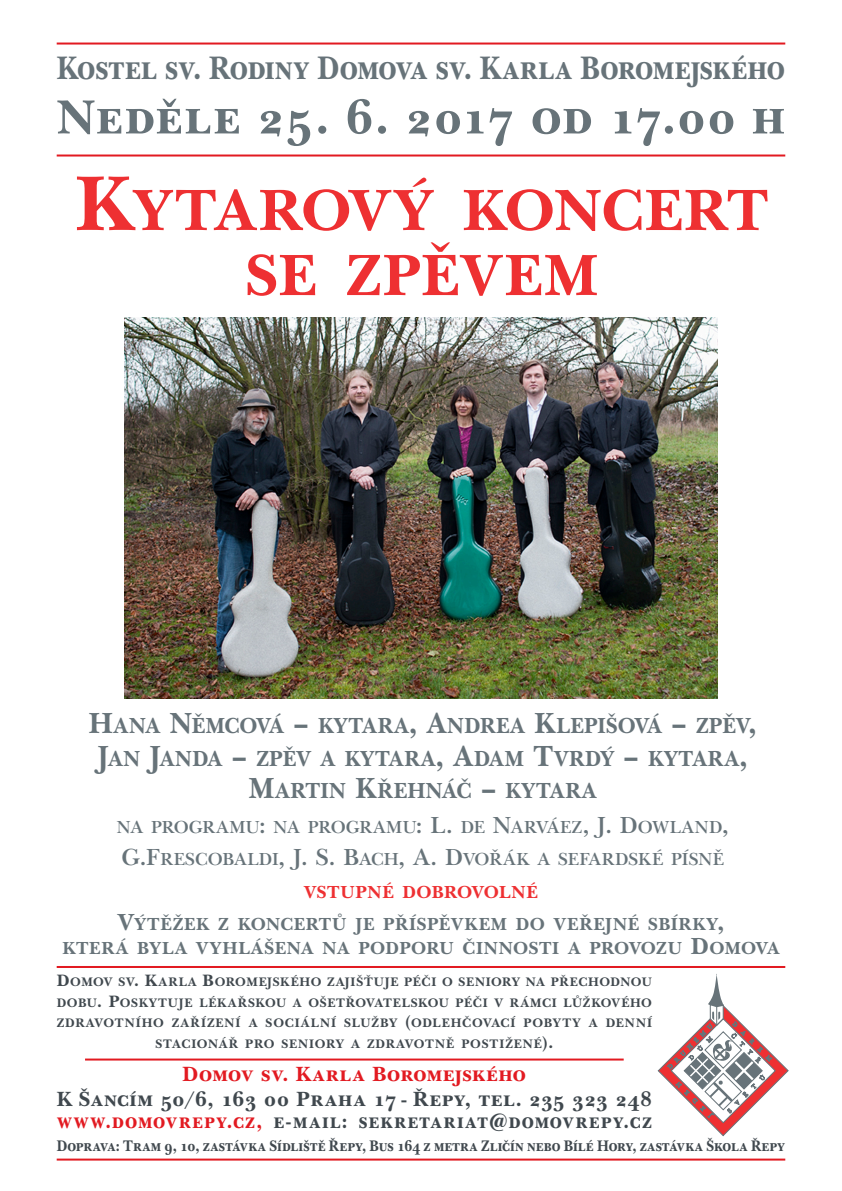
<style>
.page{position:relative;width:842px;height:1191px;background:#fff}
.page>*{position:absolute;margin:0;border:0;box-sizing:border-box;transform-origin:0 0}
.t1{font:700 60px/65px "New Baskervil Itc TOT";letter-spacing:.005em;color:#ee3032;text-align:center}
.t2{font:50px "New Baskerville CE Bold SC";letter-spacing:.005em;color:#677379}
.t3{font:34px "New Baskerville CE Bold SC";letter-spacing:-.015em;color:#677379;scale:.88 1}
.t4{font:700 22.5px/32px "New Baskervil Itc TOT";letter-spacing:.015em;color:#677379;text-align:center;scale:.95 1}
.t5{font:21.5px "New Baskerville CE Bold SC";letter-spacing:.035em;color:#40484e;scale:.93 1}
.t6{font:21.5px "New Baskerville CE Bold SC";letter-spacing:.015em;color:#40484e}
.t7{font:21.5px "New Baskerville CE Bold SC";letter-spacing:.01em;color:#e21a21}
.Normální{font:700 18px "New Baskervil Itc TOT";letter-spacing:.035em;color:#677379}
.t8{font:18px/32px "New Baskervil Itc TOT Sem Bol";color:#677379}
.TEXT{font:700 18px "New Baskervil Itc TOT";letter-spacing:.02em;color:#ee3032}
.t9{font:16px "New Baskerville CE Bold SC";letter-spacing:-.005em;color:#40484e;scale:.9 1}
.t10{font:700 12.8px "New Baskervil Itc TOT";letter-spacing:.055em;color:#40484e}
.t11{font:700 12.8px "New Baskervil Itc TOT";letter-spacing:.075em;color:#40484e}
.s1{font-size:80px}
.s2{font-size:30px}
.s3{font-size:24px}
.s4{font-size:17px}
.s5{color:#e21a21}
</style>
<div class="page">
<svg style="left:657px;top:974px;width:132px;height:162px"></svg>
<img style="left:125px;top:317px;width:592px;height:382px">
<hr style="left:85px;top:1058px;width:539px;height:2px;background:#e21a21">
<hr style="left:57px;top:1158px;width:728px;height:2px;background:#e21a21">
<hr style="left:57px;top:966px;width:728px;height:2px;background:#e21a21">
<hr style="left:57px;top:154px;width:728px;height:2px;background:#e21a21">
<hr style="left:57px;top:43px;width:728px;height:2px;background:#e21a21">
<p class="t3" style="left:57px;top:51px;width:829px">Kostel sv. Rodiny Domova sv. Karla Boromejského</p>
<p class="t2" style="left:57px;top:91px;width:730px">Nedûle 25. 6. 2017 od 17.00 h</p>
<p class="t1" style="left:75px;top:179px;width:695px"><span class="s1">K</span>YTAROVÝ KONCERT<br>SE ZPĚVEM</p>
<p class="t4" style="left:89px;top:710px;width:704px"><span class="s2">H</span>ANA <span class="s2">N</span>ĚMCOVÁ <span class="s2">–</span> KYTARA<span class="s2">, A</span>NDREA <span class="s2">K</span>LEPIŠOVÁ <span class="s2">–</span> ZPĚV<span class="s2">,</span></p>
<p class="t4" style="left:98px;top:743px;width:685px"><span class="s2">J</span>AN <span class="s2">J</span>ANDA <span class="s2">–</span> ZPĚV A KYTARA<span class="s2">, A</span>DAM <span class="s2">T</span>VRDÝ <span class="s2">–</span> KYTARA<span class="s2">,<br>M</span>ARTIN <span class="s2">K</span>ŘEHNÁČ <span class="s2">–</span> KYTARA</p>
<p class="t8" style="left:117px;top:811px;width:613px">NA PROGRAMU<span class="s3">:</span> NA PROGRAMU<span class="s3">: L.</span> DE <span class="s3">N</span>ARVÁEZ<span class="s3">, J. D</span>OWLAND<span class="s3">,<br>G.F</span>RESCOBALDI<span class="s3">, J. S. B</span>ACH<span class="s3">, A. D</span>VOŘÁK A SEFARDSKÉ PÍSNĚ</p>
<p class="TEXT" style="left:304px;top:881px;width:235px">VSTUPNÉ DOBROVOLNÉ</p>
<p class="Normální" style="left:118px;top:913px;width:608px"><span class="s3">V</span>ÝTĚŽEK Z KONCERTŮ JE PŘÍSPĚVKEM DO VEŘEJNÉ SBÍRKY<span class="s3">,</span></p>
<p class="Normální" style="left:62px;top:937px;width:718px">KTERÁ BYLA VYHLÁŠENA NA PODPORU ČINNOSTI A PROVOZU <span class="s3">D</span>OMOVA</p>
<p class="t10" style="left:57px;top:974px;width:597px"><span class="s4">D</span>OMOV SV<span class="s4">. K</span>ARLA <span class="s4">B</span>OROMEJSKÉHO ZAJIŠŤUJE PÉČI O SENIORY NA PŘECHODNOU</p>
<p class="t10" style="left:57px;top:995px;width:597px">DOBU<span class="s4">. P</span>OSKYTUJE LÉKAŘSKOU A OŠETŘOVATELSKOU PÉČI V RÁMCI LŮŽKOVÉHO</p>
<p class="t11" style="left:57px;top:1015px;width:597px">ZDRAVOTNÍHO ZAŘÍZENÍ A SOCIÁLNÍ SLUŽBY <span class="s4">(</span>ODLEHČOVACÍ POBYTY A DENNÍ</p>
<p class="t10" style="left:155px;top:1036px;width:399px">STACIONÁŘ PRO SENIORY A ZDRAVOTNĚ POSTIŽENÉ<span class="s4">).</span></p>
<p class="t7" style="left:183px;top:1063px;width:345px">Domov sv. Karla Boromejského</p>
<p class="t6" style="left:57px;top:1088px;width:597px">K ·ancím 50/6, 163 00 Praha 17 - ¤epy, tel. 235 323 248</p>
<p class="t5" style="left:57px;top:1110px;width:642px"><span class="s5">www.domovrepy.cz,</span> e-mail: sekretariat@domovrepy.cz</p>
<p class="t9" style="left:57px;top:1137px;width:811px">Doprava: Tram 9, 10, zastávka Sídli‰tû ¤epy, Bus 164 z metra Zliãín nebo Bílé Hory, zastávka ·kola ¤epy</p>
</div>
